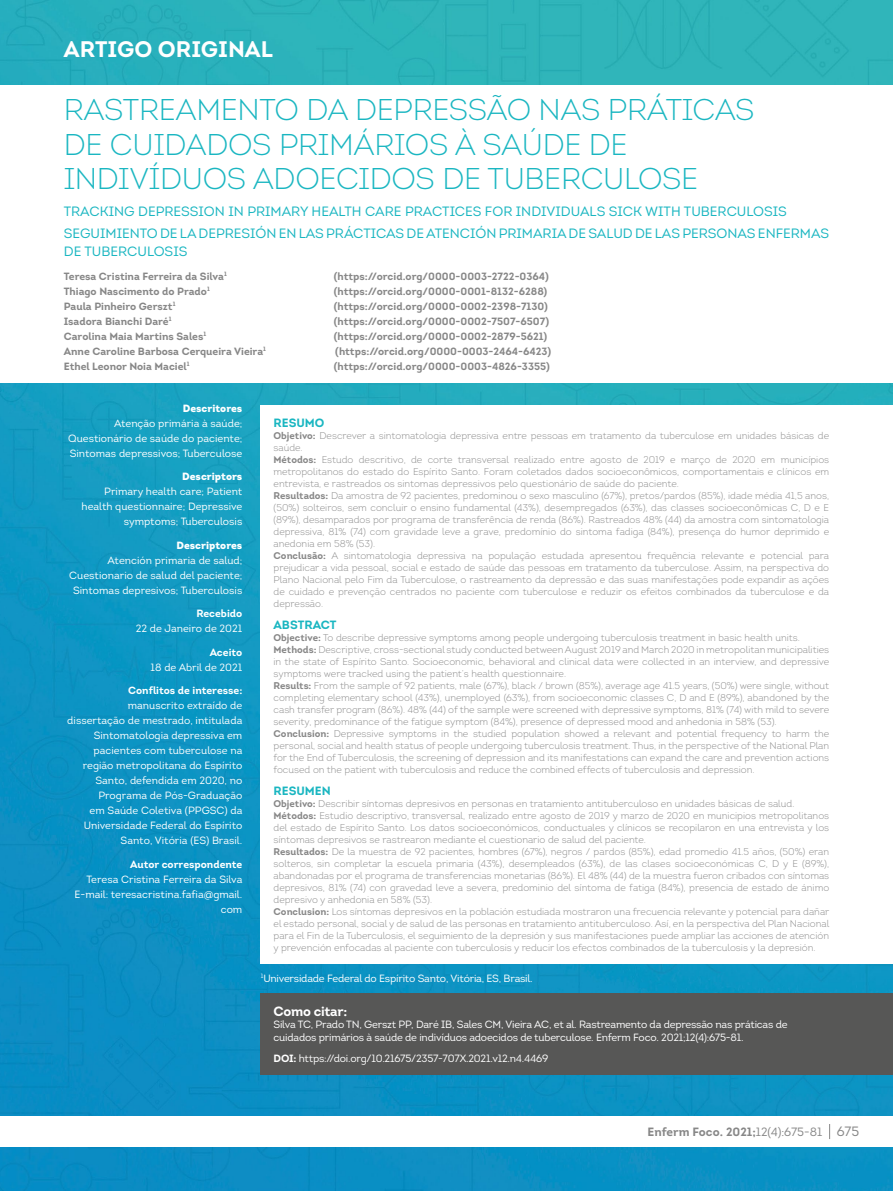
<style>
.page{position:relative;width:893px;height:1191px;background:#fff}
.page>*{position:absolute;margin:0;border:0;box-sizing:border-box;transform-origin:0 0}
.t1{font:30px/34.5px "Intro Light Caps";letter-spacing:-.01em;color:#1ab6c1}
.t2{font:700 22.5px "Intro";color:#fff}
.t3{font:13.5px/22.2px "Intro";color:#1ab6c1}
.t4{font:700 13.5px "Intro";letter-spacing:-.02em;color:#fff}
.t5{font:700 12px "Intro";color:#878787}
.t6{font:700 12px "Intro";color:#1ab6c1}
.t7{font:10.5px/15px "Intro";color:#fff;text-align:right}
.t8{font:700 10.5px "Intro";color:#878787}
.t9{font:10.5px/12.6px "Intro";letter-spacing:-.02em;color:#fff}
.t10{font:700 10.5px "Intro";color:#fff}
.t11{font:900 10.5px "Intro";color:#fff}
.t12{font:300 9.75px/12px "Intro";color:#878787}
.s1{font-weight:700}
.s2{font-weight:400}
.s3{font-weight:400;font-size:13.5px}
</style>
<div class="page">
<img style="left:0;top:0;width:893px;height:1191px">
<div style="left:0;top:1117px;width:893px;height:30px;background:#fff"></div>
<div style="left:261px;top:405px;width:632px;height:558px;background:#fff"></div>
<div style="left:0;top:85px;width:893px;height:297px;background:#fff"></div>
<div style="left:261px;top:993px;width:632px;height:81px;background:#575756"></div>
<svg style="left:829px;top:1124px;width:1px;height:15px"></svg>
<h2 class="t2" style="left:64px;top:34px;width:210px">ARTIGO ORIGINAL</h2>
<h1 class="t1" style="left:64px;top:92px;width:692px">RASTREAMENTO DA DEPRESSÃO NAS PRÁTICAS<br>DE CUIDADOS PRIMÁRIOS À SAÚDE DE<br>INDIVÍDUOS ADOECIDOS DE TUBERCULOSE</h1>
<h3 class="t3" style="left:64px;top:200px;width:767px">TRACKING DEPRESSION IN PRIMARY HEALTH CARE PRACTICES FOR INDIVIDUALS SICK WITH TUBERCULOSIS<br>SEGUIMIENTO DE LA DEPRESIÓN EN LAS PRÁCTICAS DE ATENCIÓN PRIMARIA DE SALUD DE LAS PERSONAS ENFERMAS</h3>
<h3 class="t3" style="left:64px;top:240px;width:125px">DE TUBERCULOSIS</h3>
<p class="t8" style="left:64px;top:269px;width:165px">Teresa Cristina Ferreira da Silva<sup>1</sup></p>
<p class="t8" style="left:334px;top:269px;width:216px">(https://orcid.org/0000-0003-2722-0364)</p>
<p class="t8" style="left:64px;top:284px;width:148px">Thiago Nascimento do Prado<sup>1</sup></p>
<p class="t8" style="left:334px;top:284px;width:215px">(https://orcid.org/0000-0001-8132-6288)</p>
<p class="t8" style="left:64px;top:299px;width:113px">Paula Pinheiro Gerszt<sup>1</sup></p>
<p class="t8" style="left:334px;top:299px;width:215px">(https://orcid.org/0000-0002-2398-7130)</p>
<p class="t8" style="left:64px;top:314px;width:109px">Isadora Bianchi Daré<sup>1</sup></p>
<p class="t8" style="left:334px;top:314px;width:217px">(https://orcid.org/0000-0002-7507-6507)</p>
<p class="t8" style="left:64px;top:329px;width:144px">Carolina Maia Martins Sales<sup>1</sup></p>
<p class="t8" style="left:334px;top:329px;width:215px">(https://orcid.org/0000-0002-2879-5621)</p>
<p class="t8" style="left:64px;top:344px;width:204px">Anne Caroline Barbosa Cerqueira Vieira<sup>1</sup></p>
<p class="t8" style="left:335px;top:344px;width:217px">(https://orcid.org/0000-0003-2464-6423)</p>
<p class="t8" style="left:64px;top:359px;width:127px">Ethel Leonor Noia Maciel<sup>1</sup></p>
<p class="t8" style="left:334px;top:359px;width:218px">(https://orcid.org/0000-0003-4826-3355)</p>
<p class="t11" style="left:183px;top:401px;width:61px">Descritores</p>
<p class="t7" style="left:68px;top:415px;width:176px;text-align:justify;text-indent:46px">Atenção primária à saúde; Questionário de saúde do paciente; Sintomas depressivos; Tuberculose</p>
<p class="t11" style="left:182px;top:469px;width:62px">Descriptors</p>
<p class="t7" style="left:82px;top:484px;width:162px">Primary health care; Patient health questionnaire; Depressive symptoms; Tuberculosis</p>
<p class="t11" style="left:177px;top:538px;width:67px">Descriptores</p>
<p class="t7" style="left:69px;top:552px;width:175px">Atención primaria de salud;<br>Cuestionario de salud del paciente;<br>Sintomas depresivos; Tuberculosis</p>
<p class="t10" style="left:196px;top:607px;width:47px">Recebido</p>
<p class="t7" style="left:136px;top:621px;width:108px">22 de Janeiro de 2021</p>
<p class="t10" style="left:210px;top:645px;width:34px">Aceito</p>
<p class="t7" style="left:151px;top:659px;width:93px">18 de Abril de 2021</p>
<p class="t10" style="left:128px;top:684px;width:116px">Conflitos de interesse:</p>
<p class="t7" style="left:67px;top:698px;width:177px">manuscrito extraído de dissertação de mestrado, intitulada<br>Sintomatologia depressiva em pacientes com tuberculose na região metropolitana do Espírito<br>Santo, defendida em 2020, no<br>Programa de Pós-Graduação<br>em Saúde Coletiva (PPGSC) da<br>Universidade Federal do Espírito<br>Santo, Vitória (ES) Brasil.</p>
<p class="t10" style="left:130px;top:857px;width:114px">Autor correspondente</p>
<p class="t7" style="left:75px;top:871px;width:169px">Teresa Cristina Ferreira da Silva<br>E-mail: teresacristina.fafia@gmail. com</p>
<p class="t6" style="left:274px;top:415px;width:52px">RESUMO</p>
<p class="t12" style="left:274px;top:429px;width:557px"><span class="s1">Objetivo:</span> Descrever a sintomatologia depressiva entre pessoas em tratamento da tuberculose em unidades básicas de saúde.<br><span class="s1">Métodos:</span> Estudo descritivo, de corte transversal realizado entre agosto de 2019 e março de 2020 em municípios metropolitanos do estado do Espírito Santo. Foram coletados dados socioeconômicos, comportamentais e clínicos em entrevista, e rastreados os sintomas depressivos pelo questionário de saúde do paciente.<br><span class="s1">Resultados:</span> Da amostra de 92 pacientes, predominou o sexo masculino (67%), pretos/pardos (85%), idade média 41,5 anos, (50%) solteiros, sem concluir o ensino fundamental (43%), desempregados (63%), das classes socioeconômicas C, D e E (89%), desamparados por programa de transferência de renda (86%). Rastreados 48% (44) da amostra com sintomatologia depressiva, 81% (74) com gravidade leve a grave, predomínio do sintoma fadiga (84%), presença do humor deprimido e anedonia em 58% (53).<br><span class="s1">Conclusão:</span> A sintomatologia depressiva na população estudada apresentou frequência relevante e potencial para prejudicar a vida pessoal, social e estado de saúde das pessoas em tratamento da tuberculose. Assim, na perspectiva do Plano Nacional pelo Fim da Tuberculose, o rastreamento da depressão e das suas manifestações pode expandir as ações de cuidado e prevenção centrados no paciente com tuberculose e reduzir os efeitos combinados da tuberculose e da depressão.</p>
<p class="t6" style="left:274px;top:617px;width:65px">ABSTRACT</p>
<p class="t12" style="left:274px;top:631px;width:557px"><span class="s1">Objective:</span> To describe depressive symptoms among people undergoing tuberculosis treatment in basic health units.<br><span class="s1">Methods:</span> Descriptive, cross-sectional study conducted between August 2019 and March 2020 in metropolitan municipalities in the state of Espírito Santo. Socioeconomic, behavioral and clinical data were collected in an interview, and depressive symptoms were tracked using the patient’s health questionnaire.<br><span class="s1">Results:</span> From the sample of 92 patients, male (67%), black / brown (85%), average age 41.5 years, (50%) were single, without completing elementary school (43%), unemployed (63%), from socioeconomic classes C, D and E (89%), abandoned by the cash transfer program (86%). 48% (44) of the sample were screened with depressive symptoms, 81% (74) with mild to severe severity, predominance of the fatigue symptom (84%), presence of depressed mood and anhedonia in 58% (53).<br><span class="s1">Conclusion:</span> Depressive symptoms in the studied population showed a relevant and potential frequency to harm the personal, social and health status of people undergoing tuberculosis treatment. Thus, in the perspective of the National Plan for the End of Tuberculosis, the screening of depression and its manifestations can expand the care and prevention actions focused on the patient with tuberculosis and reduce the combined effects of tuberculosis and depression.</p>
<p class="t6" style="left:274px;top:783px;width:59px">RESUMEN</p>
<p class="t12" style="left:274px;top:797px;width:557px"><span class="s1">Objetivo:</span> Describir síntomas depresivos en personas en tratamiento antituberculoso en unidades básicas de salud.<br><span class="s1">Métodos:</span> Estudio descriptivo, transversal, realizado entre agosto de 2019 y marzo de 2020 en municipios metropolitanos del estado de Espírito Santo. Los datos socioeconómicos, conductuales y clínicos se recopilaron en una entrevista y los síntomas depresivos se rastrearon mediante el cuestionario de salud del paciente.<br><span class="s1">Resultados:</span> De la muestra de 92 pacientes, hombres (67%), negros / pardos (85%), edad promedio 41.5 años, (50%) eran solteros, sin completar la escuela primaria (43%), desempleados (63%), de las clases socioeconómicas C, D y E (89%), abandonadas por el programa de transferencias monetarias (86%). El 48% (44) de la muestra fueron cribados con síntomas depresivos, 81% (74) con gravedad leve a severa, predominio del síntoma de fatiga (84%), presencia de estado de ánimo depresivo y anhedonia en 58% (53).<br><span class="s1">Conclusion:</span> Los síntomas depresivos en la población estudiada mostraron una frecuencia relevante y potencial para dañar el estado personal, social y de salud de las personas en tratamiento antituberculoso. Así, en la perspectiva del Plan Nacional para el Fin de la Tuberculosis, el seguimiento de la depresión y sus manifestaciones puede ampliar las acciones de atención y prevención enfocadas al paciente con tuberculosis y reducir los efectos combinados de la tuberculosis y la depresión.</p>
<p class="t9" style="left:261px;top:972px;width:273px"><sup>1</sup>Universidade Federal do Espírito Santo, Vitória, ES, Brasil.</p>
<h3 class="t4" style="left:274px;top:1002px;width:75px">Como citar:</h3>
<p class="t9" style="left:274px;top:1018px;width:516px">Silva TC, Prado TN, Gerszt PP, Daré IB, Sales CM, Vieira AC, et al. Rastreamento da depressão nas práticas de cuidados primários à saúde de indivíduos adoecidos de tuberculose. Enferm Foco. 2021;12(4):675-81.</p>
<p class="t9" style="left:274px;top:1052px;width:276px"><span class="s1">DOI:</span> https://doi.org/10.21675/2357-707X.2021.v12.n4.4469</p>
<p class="t5" style="left:648px;top:1123px;width:213px">Enferm Foco. 2021;<span class="s2">12(4):675-81</span> <span class="s3">675</span></p>
</div>
